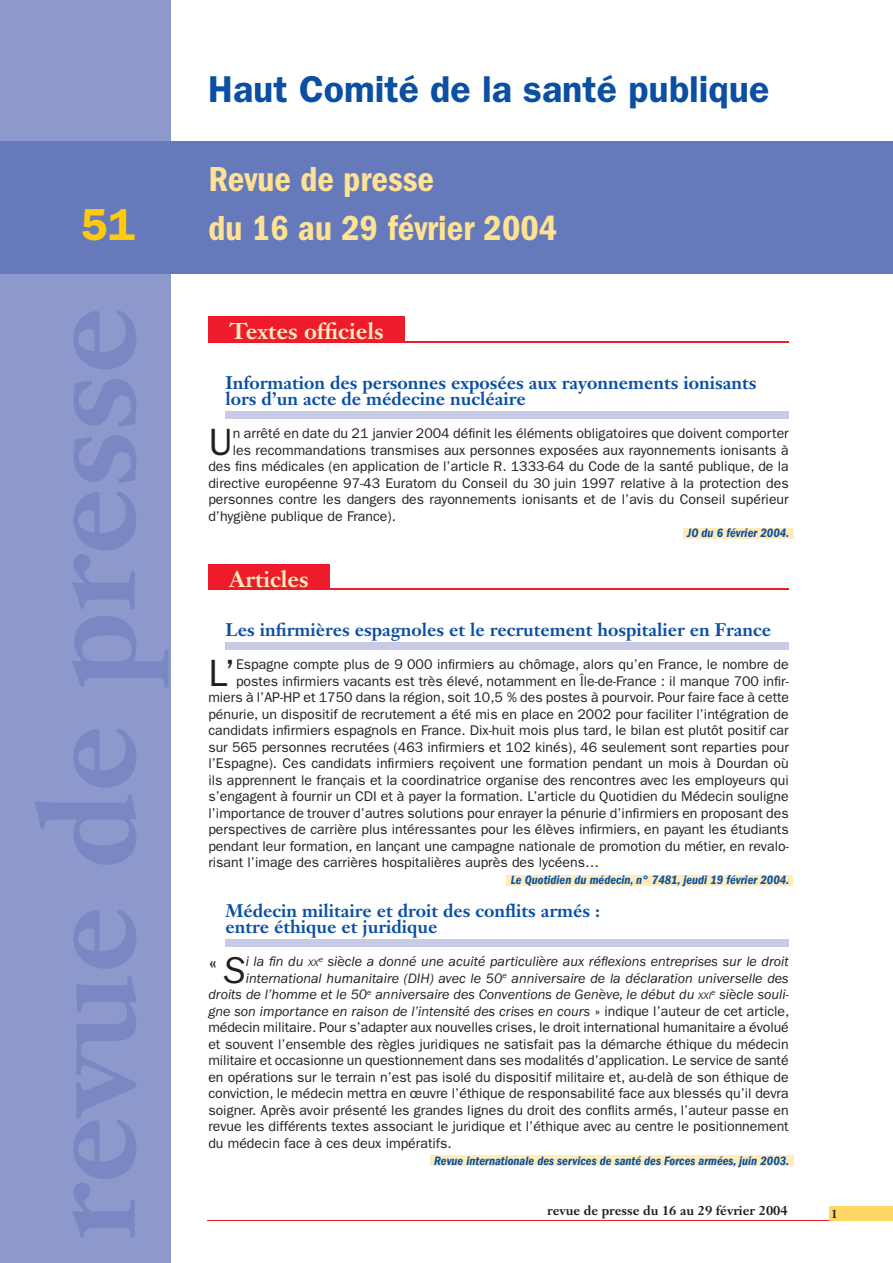
<style>
.page{position:relative;width:893px;height:1263px;background:#fff}
.page>*{position:absolute;margin:0;border:0;box-sizing:border-box;transform-origin:0 0}
.t1{font:600 45px "Franklin Gothic";color:#feca0a}
.t2{font:38.1px "Franklin Gothic";color:#231f20}
.t3{font:600 37.5px "Franklin Gothic";color:#0a4fa2}
.t4{font:600 condensed 36px "Franklin Gothic";color:#ffe292}
.t5{font:700 22.5px "Janson Text";color:#feedbb}
.t6{font:22.2px "Franklin Gothic";color:#231f20}
.t7{font:700 18px/16.5px "Janson Text";color:#0a4fa2}
.t8{font:14.1px "Franklin Gothic";color:#231f20}
.t9{font:italic 14.1px "Franklin Gothic";color:#231f20}
.t10{font:700 13.05px "Janson Text";color:#231f20}
.t11{font:italic 600 condensed 12.6px "Franklin Gothic";color:#0a4fa2}
.t12{font:700 12px "Janson Text";color:#231f20}
.s1{font-style:italic;font-size:38.1px}
.s2{font-size:9.9px}
.s3{font-style:normal}
</style>
<div class="page">
<div style="left:0;top:0;width:170px;height:1263px;background:#8d98cc"></div>
<div style="left:0;top:141px;width:893px;height:132px;background:#6579bb"></div>
<hr style="left:208px;top:1220px;width:685px;height:1px;background:#ee1b2d">
<div style="left:829px;top:1207px;width:64px;height:14px;background:#fed767"></div>
<div style="left:208px;top:317px;width:197px;height:24px;background:#ee1b2d"></div>
<hr style="left:208px;top:341px;width:581px;height:1px;background:#ee1b2d">
<div style="left:225px;top:411px;width:564px;height:8px;background:#c7cbe6"></div>
<div style="left:683px;top:528px;width:110px;height:11px;background:#feedbb"></div>
<div style="left:208px;top:564px;width:122px;height:24px;background:#ee1b2d"></div>
<hr style="left:208px;top:588px;width:581px;height:2px;background:#ee1b2d">
<div style="left:225px;top:642px;width:564px;height:8px;background:#c7cbe6"></div>
<div style="left:506px;top:875px;width:287px;height:10px;background:#feedbb"></div>
<div style="left:225px;top:939px;width:564px;height:8px;background:#c7cbe6"></div>
<div style="left:430px;top:1155px;width:363px;height:11px;background:#feedbb"></div>
<h3 class="t3" style="left:208px;top:67px;width:562px">Haut Comité de la santé publique</h3>
<h3 class="t4" style="left:208px;top:158px;width:227px">Revue de presse</h3>
<h1 class="t1" style="left:81px;top:198px;width:56px">51</h1>
<h3 class="t4" style="left:208px;top:208px;width:350px">du 16 au 29 février 2004</h3>
<h3 class="t5" style="left:230px;top:317px;width:155px">Textes officiels</h3>
<p class="t7" style="left:225px;top:374px;width:533px">Information des personnes exposées aux rayonnements ionisants lors d’un acte de médecine nucléaire</p>
<h2 class="t2" style="left:208px;top:420px;width:26px">U</h2>
<p class="t8" style="left:233px;top:425px;width:557px">n arrêté en date du 21 janvier 2004 définit les éléments obligatoires que doivent comporter</p>
<p class="t8" style="left:233px;top:442px;width:557px">les recommandations transmises aux personnes exposées aux rayonnements ionisants à</p>
<p class="t8" style="left:208px;top:458px;width:582px">des fins médicales (en application de l’article R. 1333-64 du Code de la santé publique, de la</p>
<p class="t8" style="left:208px;top:475px;width:582px">directive européenne 97-43 Euratom du Conseil du 30 juin 1997 relative à la protection des</p>
<p class="t8" style="left:208px;top:491px;width:582px">personnes contre les dangers des rayonnements ionisants et de l’avis du Conseil supérieur</p>
<p class="t8" style="left:208px;top:508px;width:189px">d’hygiène publique de France).</p>
<p class="t11" style="left:687px;top:526px;width:104px">JO du 6 février 2004.</p>
<h3 class="t5" style="left:230px;top:565px;width:81px">Articles</h3>
<p class="t7" style="left:225px;top:622px;width:547px">Les infirmières espagnoles et le recrutement hospitalier en France</p>
<h2 class="t2" style="left:208px;top:651px;width:29px">L’</h2>
<p class="t8" style="left:236px;top:656px;width:554px">Espagne compte plus de 9 000 infirmiers au chômage, alors qu’en France, le nombre de</p>
<p class="t8" style="left:236px;top:673px;width:554px">postes infirmiers vacants est très élevé, notamment en Île-de-France : il manque 700 infir-</p>
<p class="t8" style="left:208px;top:689px;width:582px">miers à l’AP-HP et 1750 dans la région, soit 10,5 % des postes à pourvoir. Pour faire face à cette</p>
<p class="t8" style="left:208px;top:706px;width:582px">pénurie, un dispositif de recrutement a été mis en place en 2002 pour faciliter l’intégration de</p>
<p class="t8" style="left:208px;top:722px;width:582px">candidats infirmiers espagnols en France. Dix-huit mois plus tard, le bilan est plutôt positif car</p>
<p class="t8" style="left:208px;top:739px;width:582px">sur 565 personnes recrutées (463 infirmiers et 102 kinés), 46 seulement sont reparties pour</p>
<p class="t8" style="left:208px;top:755px;width:582px">l’Espagne). Ces candidats infirmiers reçoivent une formation pendant un mois à Dourdan où</p>
<p class="t8" style="left:208px;top:772px;width:582px">ils apprennent le français et la coordinatrice organise des rencontres avec les employeurs qui</p>
<p class="t8" style="left:208px;top:788px;width:582px">s’engagent à fournir un CDI et à payer la formation. L’article du Quotidien du Médecin souligne</p>
<p class="t8" style="left:208px;top:805px;width:582px">l’importance de trouver d’autres solutions pour enrayer la pénurie d’infirmiers en proposant des</p>
<p class="t8" style="left:208px;top:821px;width:582px">perspectives de carrière plus intéressantes pour les élèves infirmiers, en payant les étudiants</p>
<p class="t8" style="left:208px;top:838px;width:582px">pendant leur formation, en lançant une campagne nationale de promotion du métier, en revalo-</p>
<p class="t8" style="left:208px;top:854px;width:392px">risant l’image des carrières hospitalières auprès des lycéens…</p>
<p class="t11" style="left:511px;top:873px;width:280px">Le Quotidien du médecin, n° 7481, jeudi 19 février 2004.</p>
<p class="t7" style="left:225px;top:902px;width:376px">Médecin militaire et droit des conflits armés : entre éthique et juridique</p>
<h3 class="t6" style="left:208px;top:950px;width:39px">« <span class="s1">S</span></h3>
<p class="t9" style="left:246px;top:954px;width:545px">i la fin du <span class="s2">XX</span><sup>e</sup> siècle a donné une acuité particulière aux réflexions entreprises sur le droit</p>
<p class="t9" style="left:246px;top:970px;width:545px">international humanitaire (DIH) avec le 50<sup>e</sup> anniversaire de la déclaration universelle des</p>
<p class="t9" style="left:208px;top:987px;width:582px">droits de l’homme et le 50<sup>e</sup> anniversaire des Conventions de Genève, le début du <span class="s2">XXI</span><sup>e</sup> siècle souli-</p>
<p class="t9" style="left:208px;top:1003px;width:583px">gne son importance en raison de l’intensité des crises en cours <span class="s3">» indique l’auteur de cet article,</span></p>
<p class="t8" style="left:208px;top:1019px;width:582px">médecin militaire. Pour s’adapter aux nouvelles crises, le droit international humanitaire a évolué</p>
<p class="t8" style="left:208px;top:1036px;width:582px">et souvent l’ensemble des règles juridiques ne satisfait pas la démarche éthique du médecin</p>
<p class="t8" style="left:208px;top:1052px;width:582px">militaire et occasionne un questionnement dans ses modalités d’application. Le service de santé</p>
<p class="t8" style="left:208px;top:1069px;width:582px">en opérations sur le terrain n’est pas isolé du dispositif militaire et, au-delà de son éthique de</p>
<p class="t8" style="left:208px;top:1085px;width:582px">conviction, le médecin mettra en œuvre l’éthique de responsabilité face aux blessés qu’il devra</p>
<p class="t8" style="left:208px;top:1102px;width:582px">soigner. Après avoir présenté les grandes lignes du droit des conflits armés, l’auteur passe en</p>
<p class="t8" style="left:208px;top:1118px;width:582px">revue les différents textes associant le juridique et l’éthique avec au centre le positionnement</p>
<p class="t8" style="left:208px;top:1135px;width:245px">du médecin face à ces deux impératifs.</p>
<p class="t11" style="left:434px;top:1153px;width:357px">Revue internationale des services de santé des Forces armées, juin 2003.</p>
<p class="t10" style="left:547px;top:1202px;width:242px">revue de presse du 16 au 29 février 2004</p>
<p class="t12" style="left:831px;top:1206px;width:8px">1</p>
</div>
